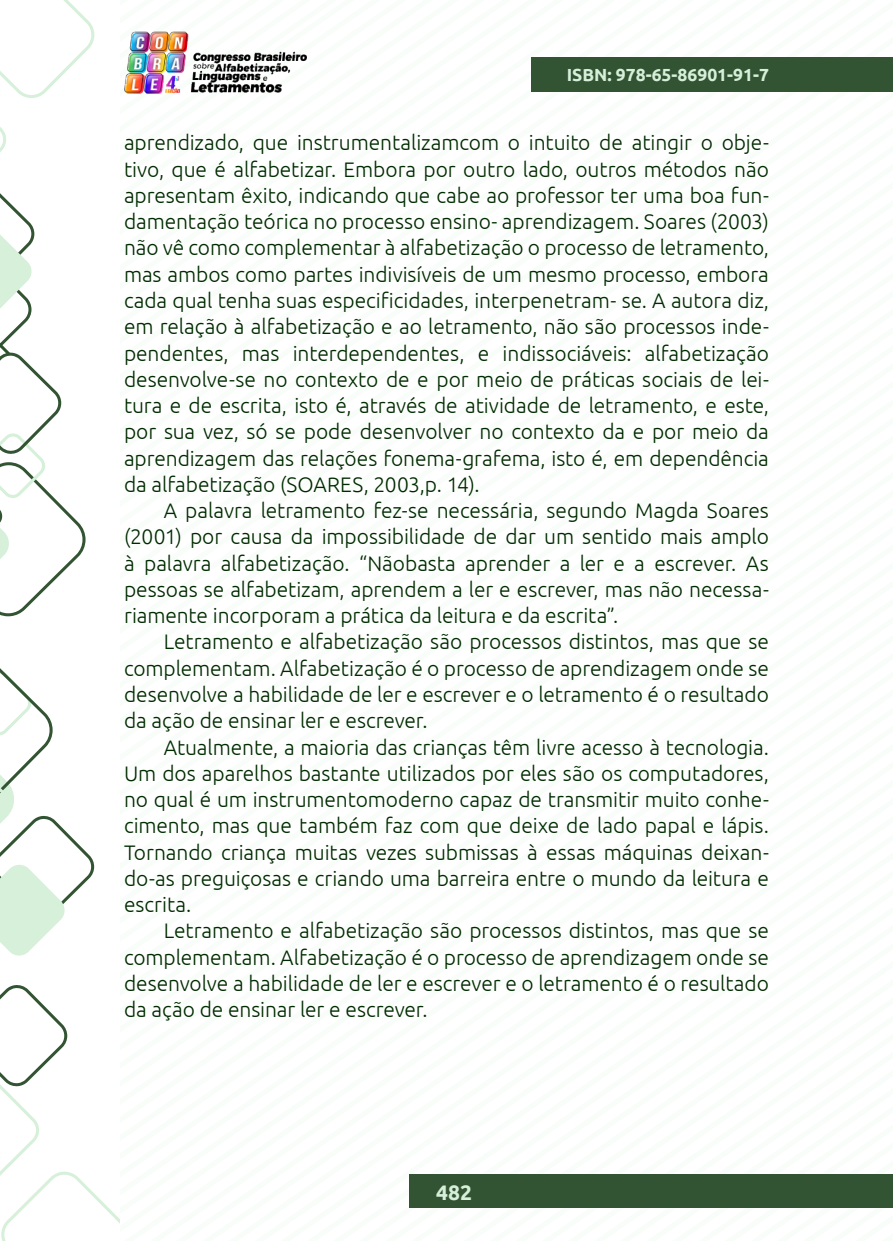
<style>
.page{position:relative;width:893px;height:1241px;background:#fff}
.page>*{position:absolute;margin:0;border:0;box-sizing:border-box;transform-origin:0 0}
._8_CORPO{font:300 21px/26.2px "Ubuntu";letter-spacing:-.005em;color:#002b00;text-align:justify}
.t1{font:700 21px "Ubuntu";color:#d6efda}
.t2{font:700 17.5px "Ubuntu";color:#d6efda}
</style>
<div class="page">
<img style="left:124px;top:31px;width:182px;height:62px">
<div style="left:532px;top:57px;width:361px;height:35px;background:#335433"></div>
<div style="left:410px;top:1174px;width:483px;height:33px;background:#335433"></div>
<svg style="left:0;top:985px;width:119px;height:255px"></svg>
<svg style="left:0;top:0;width:94px;height:616px"></svg>
<svg style="left:0;top:668px;width:94px;height:288px"></svg>
<p class="t2" style="left:567px;top:64px;width:204px">ISBN: 978-65-86901-91-7</p>
<p class="_8_CORPO" style="left:124px;top:129px;width:646px">aprendizado, que instrumentalizamcom o intuito de atingir o obje&shy;tivo, que é alfabetizar. Embora por outro lado, outros métodos não apresentam êxito, indicando que cabe ao professor ter uma boa fun&shy;damentação teórica no processo ensino- aprendizagem. Soares (2003) não vê como complementar à alfabetização o processo de letramento, mas ambos como partes indivisíveis de um mesmo processo, embora cada qual tenha suas especificidades, interpenetram- se. A autora diz, em relação à alfabetização e ao letramento, não são processos inde&shy;pendentes, mas interdependentes, e indissociáveis: alfabetização desenvolve-se no contexto de e por meio de práticas sociais de lei&shy;tura e de escrita, isto é, através de atividade de letramento, e este, por sua vez, só se pode desenvolver no contexto da e por meio da aprendizagem das relações fonema-grafema, isto é, em dependência da alfabetização (SOARES, 2003,p. 14).</p>
<p class="_8_CORPO" style="left:124px;top:497px;width:646px;text-indent:40px">A palavra letramento fez-se necessária, segundo Magda Soares (2001) por causa da impossibilidade de dar um sentido mais amplo à palavra alfabetização. “Nãobasta aprender a ler e a escrever. As pessoas se alfabetizam, aprendem a ler e escrever, mas não necessa&shy;riamente incorporam a prática da leitura e da escrita”.</p>
<p class="_8_CORPO" style="left:124px;top:628px;width:646px;text-indent:40px">Letramento e alfabetização são processos distintos, mas que se complementam. Alfabetização é o processo de aprendizagem onde se desenvolve a habilidade de ler e escrever e o letramento é o resultado da ação de ensinar ler e escrever.</p>
<p class="_8_CORPO" style="left:124px;top:733px;width:646px;text-indent:40px">Atualmente, a maioria das crianças têm livre acesso à tecnologia.<br>Um dos aparelhos bastante utilizados por eles são os computadores, no qual é um instrumentomoderno capaz de transmitir muito conhe&shy;cimento, mas que também faz com que deixe de lado papal e lápis.<br>Tornando criança muitas vezes submissas à essas máquinas deixan&shy;do-as preguiçosas e criando uma barreira entre o mundo da leitura e escrita.</p>
<p class="_8_CORPO" style="left:124px;top:917px;width:646px;text-indent:40px">Letramento e alfabetização são processos distintos, mas que se complementam. Alfabetização é o processo de aprendizagem onde se desenvolve a habilidade de ler e escrever e o letramento é o resultado da ação de ensinar ler e escrever.</p>
<p class="t1" style="left:436px;top:1178px;width:37px">482</p>
</div>
